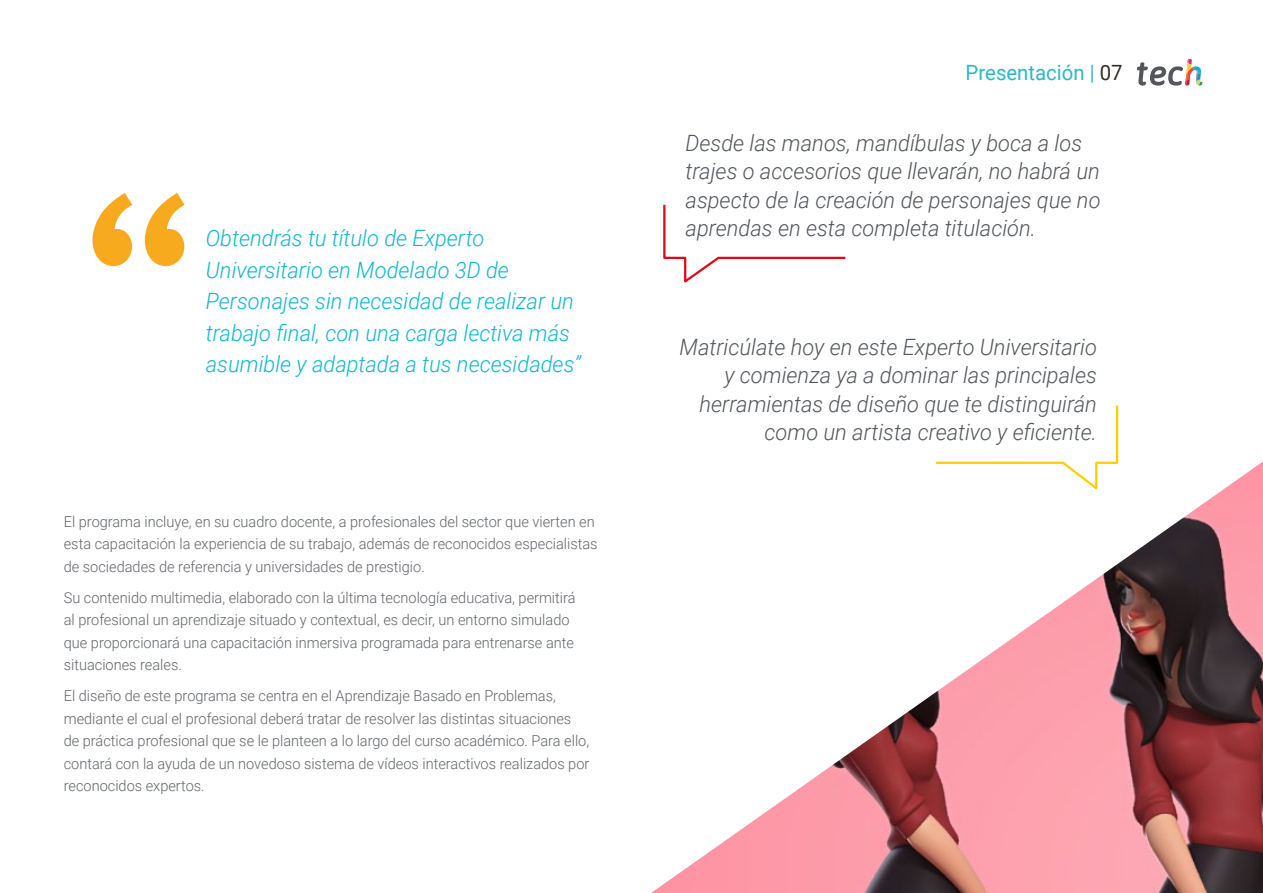
<style>
.page{position:relative;width:1263px;height:893px;background:#fff}
.page>*{position:absolute;margin:0;border:0;box-sizing:border-box;transform-origin:0 0}
.t1{font:italic 300 22.5px/28.5px "Roboto";color:#52555b;text-align:right}
.t2{font:italic 300 22.5px/31.5px "Roboto";color:#0fb6cf}
.t3{font:21px "Roboto";color:#2db8c5}
.t4{font:300 15px/22.5px "Roboto";color:#61646a}
.s1{color:#312e20}
</style>
<div class="page">
<svg style="left:92px;top:193px;width:93px;height:73px"></svg>
<img style="left:651px;top:461px;width:612px;height:432px">
<svg style="left:1137px;top:59px;width:65px;height:27px"></svg>
<svg style="left:934px;top:405px;width:185px;height:88px"></svg>
<svg style="left:663px;top:204px;width:183px;height:79px"></svg>
<h1 class="t2" style="left:206px;top:222px;width:377px">Obtendrás tu título de Experto Universitario en Modelado 3D de Personajes sin necesidad de realizar un trabajo final, con una carga lectiva más asumible y adaptada a tus necesidades”</h1>
<p class="t4" style="left:64px;top:510px;width:535px">El programa incluye, en su cuadro docente, a profesionales del sector que vierten en esta capacitación la experiencia de su trabajo, además de reconocidos especialistas de sociedades de referencia y universidades de prestigio.</p>
<p class="t4" style="left:64px;top:586px;width:513px">Su contenido multimedia, elaborado con la última tecnología educativa, permitirá al profesional un aprendizaje situado y contextual, es decir, un entorno simulado que proporcionará una capacitación inmersiva programada para entrenarse ante situaciones reales.</p>
<p class="t4" style="left:64px;top:684px;width:527px">El diseño de este programa se centra en el Aprendizaje Basado en Problemas, mediante el cual el profesional deberá tratar de resolver las distintas situaciones de práctica profesional que se le planteen a lo largo del curso académico. Para ello, contará con la ayuda de un novedoso sistema de vídeos interactivos realizados por reconocidos expertos.</p>
<h2 class="t3" style="left:966px;top:57px;width:159px">Presentación | <span class="s1">07</span></h2>
<h1 class="t1" style="left:685px;top:127px;width:417px;text-align:left">Desde las manos, mandíbulas y boca a los trajes o accesorios que llevarán, no habrá un aspecto de la creación de personajes que no aprendas en esta completa titulación.</h1>
<h1 class="t1" style="left:680px;top:331px;width:419px">Matricúlate hoy en este Experto Universitario y comienza ya a dominar las principales herramientas de diseño que te distinguirán como un artista creativo y eficiente.</h1>
</div>
